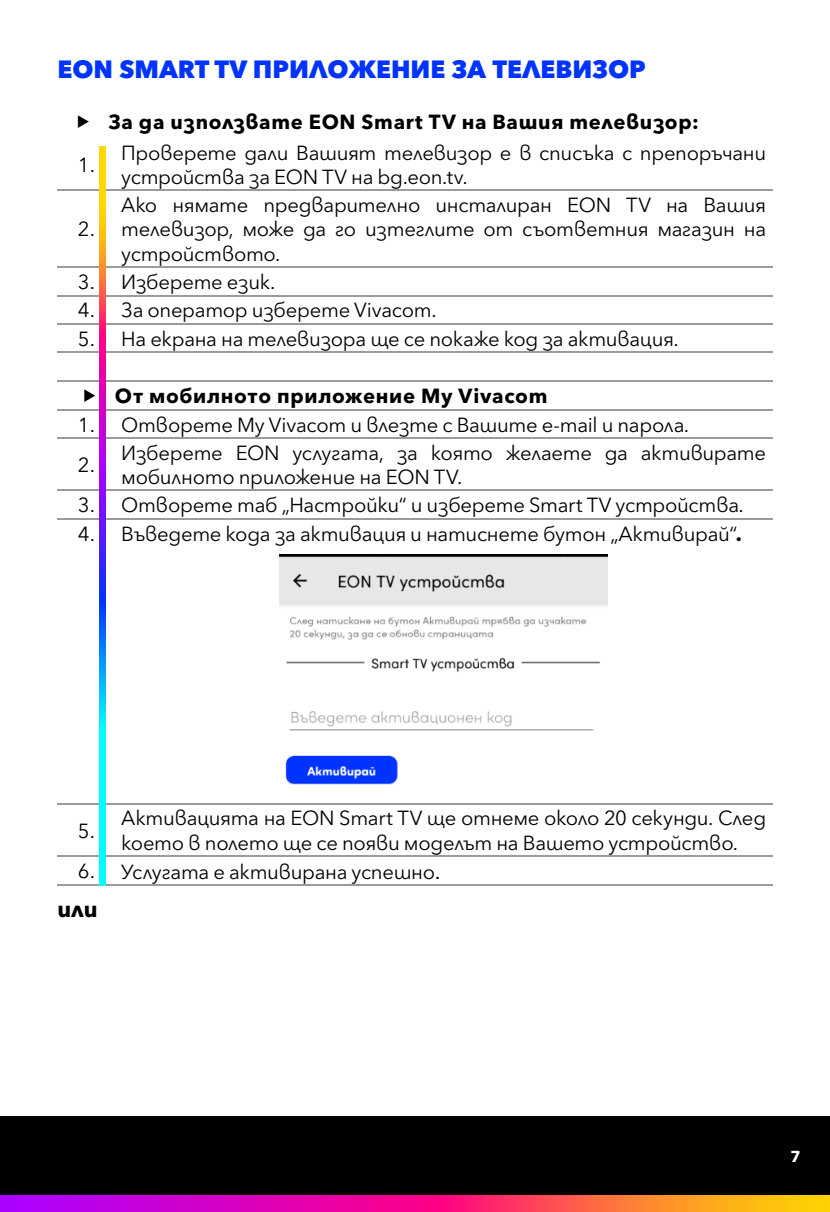
<style>
.page{position:relative;width:830px;height:1212px;background:#fff}
.page>*{position:absolute;margin:0;border:0;box-sizing:border-box;transform-origin:0 0}
.t1{font:900 24.75px "Avenir Next Cyr";color:#03f}
.t2{font:700 22.5px "Avenir Next Cyr";color:#000}
.t3{font:20.25px/24.3px "Avenir Next Cyr";letter-spacing:-.015em;color:#000}
.t4{font:700 20.25px/42.8px "Avenir Next Cyr";letter-spacing:.035em;color:#000}
.t5{font:700 15.75px "Avenir Next Cyr";color:#fff}
.s1{font-family:"Sofia Pro";font-weight:400}
.s2{font-weight:400}
.s3{font-weight:700}
.s4{font-family:"Arial";font-size:22.5px}
</style>
<div class="page">
<div style="left:0;top:1116px;width:829px;height:96px;background:#000"></div>
<svg style="left:0;top:1195px;width:829px;height:17px;background:#e83883"></svg>
<hr style="left:57px;top:190px;width:58px;height:1px;background:#9c9b9b">
<hr style="left:115px;top:190px;width:657px;height:1px;background:#9c9b9b">
<hr style="left:57px;top:267px;width:58px;height:1px;background:#9c9b9b">
<hr style="left:115px;top:267px;width:657px;height:1px;background:#9c9b9b">
<hr style="left:57px;top:380px;width:58px;height:1px;background:#9c9b9b">
<hr style="left:115px;top:380px;width:657px;height:1px;background:#9c9b9b">
<hr style="left:57px;top:409px;width:58px;height:1px;background:#9c9b9b">
<hr style="left:115px;top:409px;width:657px;height:1px;background:#9c9b9b">
<hr style="left:57px;top:437px;width:58px;height:2px;background:#9c9b9b">
<hr style="left:115px;top:437px;width:657px;height:2px;background:#9c9b9b">
<hr style="left:57px;top:490px;width:58px;height:1px;background:#9c9b9b">
<hr style="left:115px;top:490px;width:657px;height:1px;background:#9c9b9b">
<hr style="left:57px;top:518px;width:58px;height:2px;background:#9c9b9b">
<hr style="left:115px;top:518px;width:657px;height:2px;background:#9c9b9b">
<hr style="left:57px;top:803px;width:58px;height:1px;background:#9c9b9b">
<hr style="left:115px;top:803px;width:657px;height:1px;background:#9c9b9b">
<hr style="left:57px;top:855px;width:58px;height:2px;background:#9c9b9b">
<hr style="left:115px;top:855px;width:657px;height:2px;background:#9c9b9b">
<hr style="left:57px;top:885px;width:58px;height:1px;background:#9c9b9b">
<hr style="left:115px;top:885px;width:657px;height:1px;background:#9c9b9b">
<hr style="left:57px;top:295px;width:58px;height:1px;background:#9c9b9b">
<hr style="left:115px;top:295px;width:657px;height:1px;background:#9c9b9b">
<hr style="left:57px;top:323px;width:58px;height:1px;background:#9c9b9b">
<hr style="left:115px;top:323px;width:657px;height:1px;background:#9c9b9b">
<hr style="left:57px;top:352px;width:58px;height:1px;background:#9c9b9b">
<hr style="left:115px;top:352px;width:657px;height:1px;background:#9c9b9b">
<img style="left:280px;top:554px;width:327px;height:231px">
<svg style="left:99px;top:147px;width:6px;height:738px;background:#777cbc"></svg>
<p class="t1" style="left:57px;top:49px;width:589px">EON SMART TV ПРИЛОЖЕНИЕ ЗА ТЕЛЕВИЗОР</p>
<p class="t4" style="left:77px;top:99px;width:623px"><span class="s1">▶</span> За да използвате EON Smart TV на Вашия телевизор:<br><span class="s2">1.</span></p>
<p class="t3" style="left:121px;top:139px;width:646px">Проверете дали Вашият телевизор е в списъка с препоръчани устройства за EON TV на bg.eon.tv.</p>
<p class="t3" style="left:121px;top:191px;width:646px;text-align:justify">Ако нямате предварително инсталиран EON ТV на Вашия телевизор, може да го изтеглите от съответния магазин на устройството.</p>
<p class="t3" style="left:78px;top:268px;width:199px">3. Изберете език.</p>
<p class="t3" style="left:78px;top:296px;width:360px">4. За оператор изберете Vivacom.</p>
<p class="t3" style="left:78px;top:325px;width:602px">5. На екрана на телевизора ще се покаже код за активация.</p>
<p class="t4" style="left:83px;top:372px;width:466px"><span class="s1">▶</span> От мобилното приложение My Vivacom</p>
<p class="t3" style="left:78px;top:402px;width:612px;line-height:40.5px">1. Отворете My Vivacom и влезте с Вашите e-mail и парола.<br>2.</p>
<p class="t3" style="left:78px;top:215px;width:19px">2.</p>
<p class="t3" style="left:121px;top:439px;width:646px">Изберете EON услугата, за която желаете да активирате мобилното приложение на EON TV.</p>
<p class="t3" style="left:78px;top:491px;width:667px">3. Отворете таб „Настройки“ и изберете Smart TV устройства.</p>
<p class="t3" style="left:78px;top:520px;width:665px">4. Въведете кода за активация и натиснете бутон „Активирай“<span class="s3">.</span></p>
<p class="t3" style="left:121px;top:804px;width:646px">Активацията на EON Smart TV ще отнеме около 20 секунди. След което в полето ще се появи моделът на Вашето устройство.</p>
<p class="t3" style="left:78px;top:858px;width:364px">6. Услугата е активирана успешно<span class="s4">.</span></p>
<p class="t2" style="left:57px;top:891px;width:42px">или</p>
<p class="t3" style="left:78px;top:816px;width:19px">5.</p>
<p class="t5" style="left:790px;top:1144px;width:12px">7</p>
</div>
